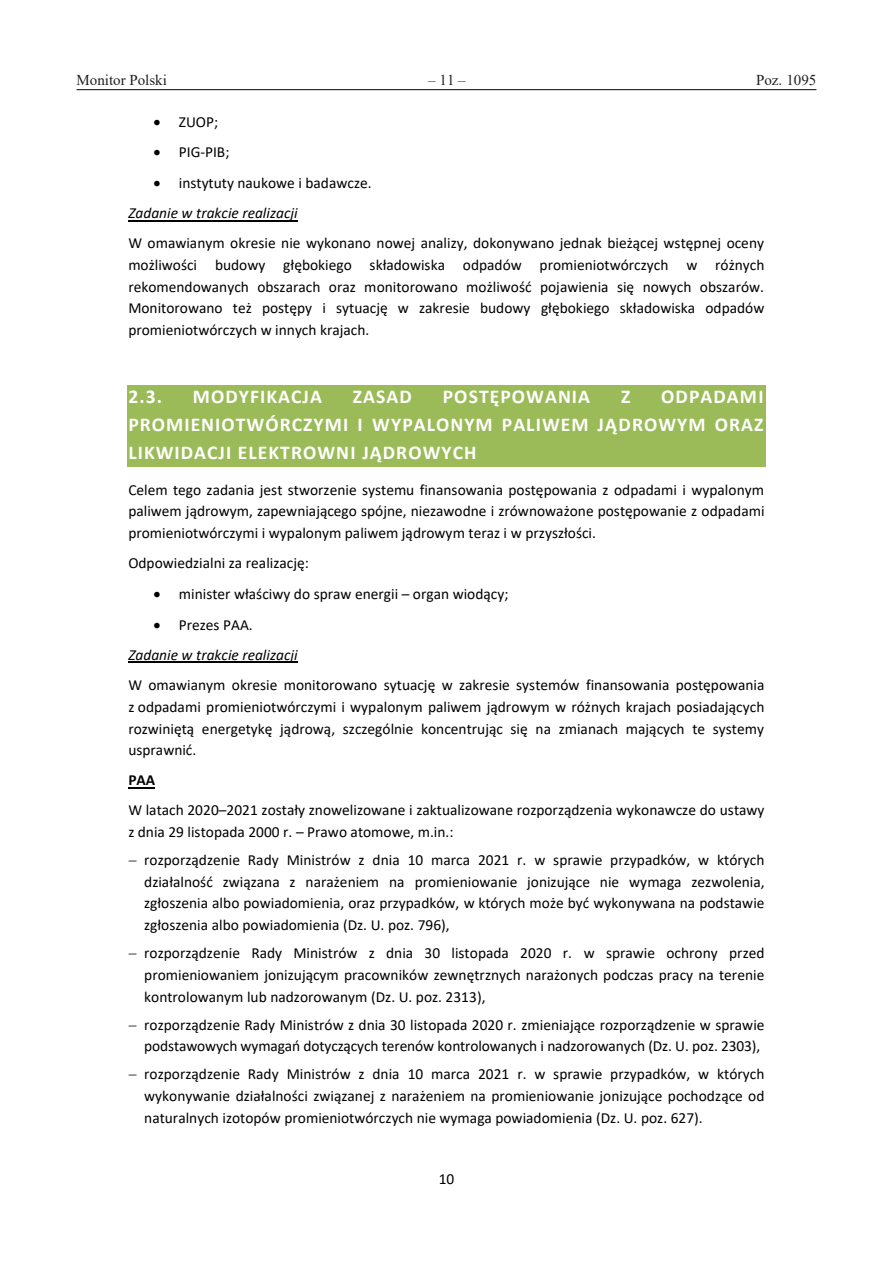
<style>
.page{position:relative;width:893px;height:1263px;background:#fff}
.page>*{position:absolute;margin:0;border:0;box-sizing:border-box;transform-origin:0 0}
.t1{font:700 19.65px/27.6px "Calibri";letter-spacing:.055em;color:#fff;text-align:justify}
.t2{font:15.45px/21.6px "Calibri";color:#000;text-align:justify}
.t3{font:italic 15.45px/30px "Calibri";color:#000}
.t4{font:700 15.45px "Calibri";color:#000}
.t5{font:15px "Times New Roman";color:#231f20}
.s1{font-style:italic}
.s2{font-style:normal}
</style>
<div class="page">
<hr style="left:77px;top:89px;width:739px;height:1px;background:#231f20">
<hr style="left:128px;top:220px;width:170px;height:1px;background:#000">
<div style="left:126px;top:385px;width:641px;height:27px;background:#9bbb59"></div>
<div style="left:126px;top:412px;width:641px;height:28px;background:#9bbb59"></div>
<div style="left:126px;top:440px;width:641px;height:28px;background:#9bbb59"></div>
<hr style="left:128px;top:662px;width:170px;height:1px;background:#000">
<svg style="left:128px;top:787px;width:27px;height:1px"></svg>
<p class="t5" style="left:77px;top:69px;width:92px">Monitor Polski</p>
<p class="t5" style="left:428px;top:69px;width:39px">– 11 –</p>
<p class="t5" style="left:756px;top:69px;width:62px">Poz. 1095</p>
<p class="t2" style="left:154px;top:110px;width:66px">• ZUOP;</p>
<p class="t2" style="left:154px;top:141px;width:77px">• PIG-PIB;</p>
<p class="t2" style="left:128px;top:168px;width:245px;line-height:30.2px;text-indent:25px">• instytuty naukowe i badawcze.<br><span class="s1">Zadanie w trakcie realizacji</span></p>
<p class="t2" style="left:128px;top:232px;width:638px">W omawianym okresie nie wykonano nowej analizy, dokonywano jednak bieżącej wstępnej oceny możliwości budowy głębokiego składowiska odpadów promieniotwórczych w różnych rekomendowanych obszarach oraz monitorowano możliwość pojawienia się nowych obszarów.<br>Monitorowano też postępy i sytuację w zakresie budowy głębokiego składowiska odpadów promieniotwórczych w innych krajach.</p>
<p class="t1" style="left:128px;top:383px;width:637px;text-indent:533px">ODPADAMI PROMIENIOTWÓRCZYMI I WYPALONYM PALIWEM JĄDROWYM ORAZ LIKWIDACJI ELEKTROWNI JĄDROWYCH</p>
<p class="t2" style="left:128px;top:478px;width:638px">Celem tego zadania jest stworzenie systemu finansowania postępowania z odpadami i wypalonym paliwem jądrowym, zapewniającego spójne, niezawodne i zrównoważone postępowanie z odpadami promieniotwórczymi i wypalonym paliwem jądrowym teraz i w przyszłości.</p>
<p class="t2" style="left:128px;top:552px;width:182px">Odpowiedzialni za realizację:</p>
<p class="t2" style="left:154px;top:583px;width:356px">• minister właściwy do spraw energii – organ wiodący;</p>
<p class="t3" style="left:128px;top:609px;width:171px;text-indent:25px">• <span class="s2">Prezes PAA.<br></span>Zadanie w trakcie realizacji</p>
<p class="t2" style="left:128px;top:674px;width:638px">W omawianym okresie monitorowano sytuację w zakresie systemów finansowania postępowania z odpadami promieniotwórczymi i wypalonym paliwem jądrowym w różnych krajach posiadających rozwiniętą energetykę jądrową, szczególnie koncentrując się na zmianach mających te systemy usprawnić.</p>
<p class="t4" style="left:128px;top:769px;width:28px">PAA</p>
<p class="t2" style="left:128px;top:799px;width:638px">W latach 2020–2021 zostały znowelizowane i zaktualizowane rozporządzenia wykonawcze do ustawy z dnia 29 listopada 2000 r. – Prawo atomowe, m.in.:</p>
<p class="t2" style="left:144px;top:849px;width:622px">rozporządzenie Rady Ministrów z dnia 10 marca 2021 r. w sprawie przypadków, w których działalność związana z narażeniem na promieniowanie jonizujące nie wymaga zezwolenia, zgłoszenia albo powiadomienia, oraz przypadków, w których może być wykonywana na podstawie zgłoszenia albo powiadomienia (Dz. U. poz. 796),</p>
<p class="t2" style="left:144px;top:942px;width:622px">rozporządzenie Rady Ministrów z dnia 30 listopada 2020 r. w sprawie ochrony przed promieniowaniem jonizującym pracowników zewnętrznych narażonych podczas pracy na terenie kontrolowanym lub nadzorowanym (Dz. U. poz. 2313),</p>
<p class="t2" style="left:144px;top:1013px;width:622px">rozporządzenie Rady Ministrów z dnia 30 listopada 2020 r. zmieniające rozporządzenie w sprawie podstawowych wymagań dotyczących terenów kontrolowanych i nadzorowanych (Dz. U. poz. 2303),</p>
<p class="t2" style="left:144px;top:1063px;width:622px">rozporządzenie Rady Ministrów z dnia 10 marca 2021 r. w sprawie przypadków, w których wykonywanie działalności związanej z narażeniem na promieniowanie jonizujące pochodzące od naturalnych izotopów promieniotwórczych nie wymaga powiadomienia (Dz. U. poz. 627).</p>
<p class="t1" style="left:128px;top:383px;width:35px">2.3.</p>
<p class="t1" style="left:193px;top:383px;width:131px">MODYFIKACJA</p>
<p class="t1" style="left:353px;top:383px;width:60px">ZASAD</p>
<p class="t1" style="left:443px;top:383px;width:149px">POSTĘPOWANIA</p>
<p class="t1" style="left:621px;top:383px;width:11px">Z</p>
<p class="t2" style="left:439px;top:1168px;width:17px">10</p>
</div>
